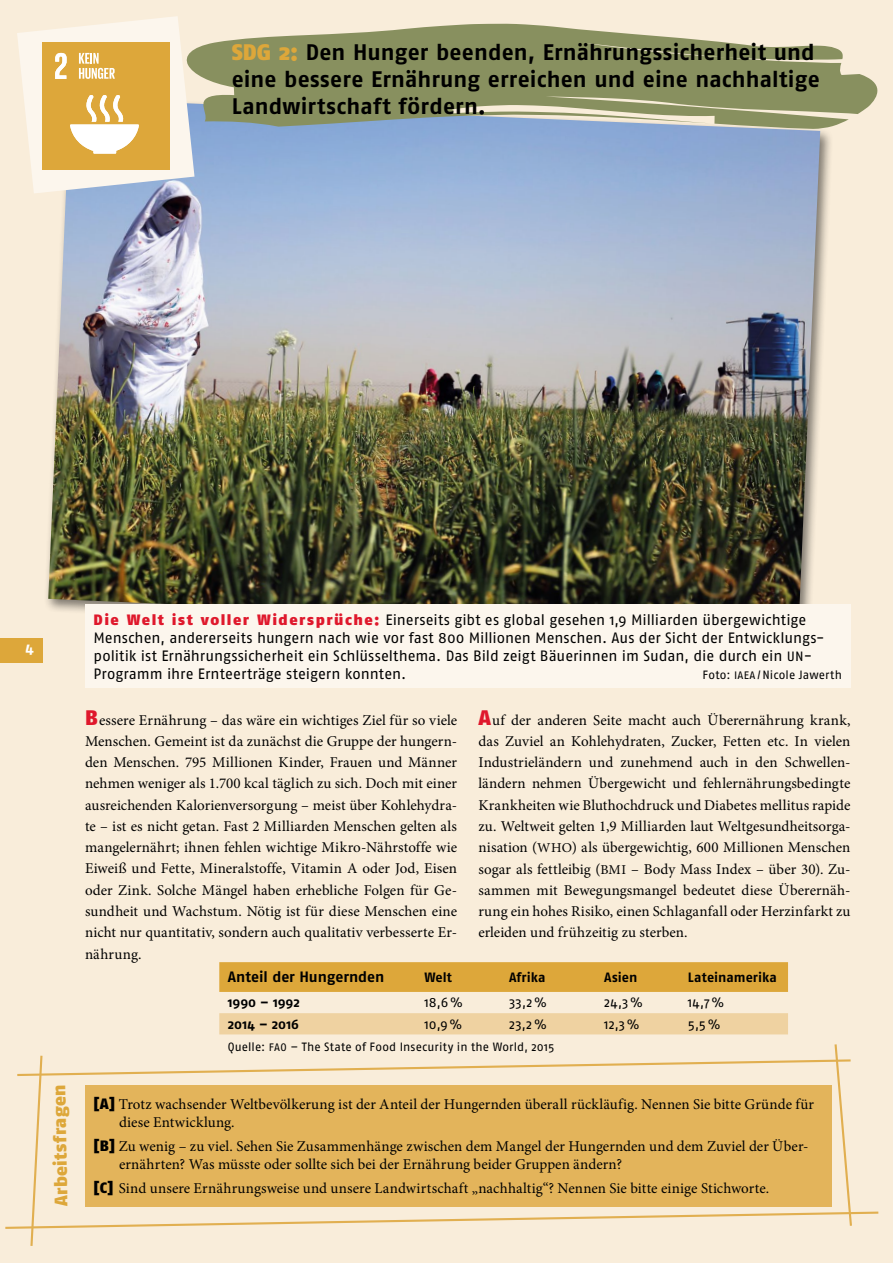
<style>
.page{position:relative;width:893px;height:1263px;background:#f9edda}
.page>*{position:absolute;margin:0;border:0;box-sizing:border-box;transform-origin:0 0}
.t1{font:700 22.5px/27px "Fago No";letter-spacing:.005em;color:#000}
.t2{font:900 18px "Fago No";color:#dda73a}
.t3{font:15px/21.3px "Minion Pro";letter-spacing:.005em;color:#000;text-align:justify}
.t4{font:15px/18px "Fago No";letter-spacing:-.005em;color:#000}
.t5{font:700 15px "Fago No";letter-spacing:-.005em;color:#000}
.t6{font:700 15px "Fago No";color:#fff}
.t7{font:700 13.5px "Fago No";color:#000}
.t8{font:13.5px "Fago No";letter-spacing:.01em;color:#000}
.t9{font:12px "Fago No";letter-spacing:.015em;color:#000}
.s1{font-weight:900;color:#dda73a}
.s2{font-weight:900;color:#df182c}
.s3{font-size:13.5px}
.s4{font-size:10.8px}
.s5{font-family:"Fago No";font-weight:900;font-size:21px;color:#df182c}
.s6{font-family:"Fago No";font-weight:900}
</style>
<div class="page">
<div style="left:0;top:638px;width:43px;height:25px;background:#dda73a"></div>
<div style="left:219px;top:962px;width:569px;height:30px;background:#dda73a"></div>
<div style="left:219px;top:1013px;width:569px;height:21px;background:#efd2a1"></div>
<svg style="left:5px;top:1044px;width:874px;height:202px"></svg>
<div style="left:85px;top:1085px;width:747px;height:121px;background:#e3b45b"></div>
<div style="left:43px;top:94px;width:790px;height:552px;background:#000;opacity:.5"></div>
<img style="left:48px;top:129px;width:772px;height:502px">
<div style="left:85px;top:604px;width:765px;height:83px;background:#fcf6ed"></div>
<svg style="left:194px;top:24px;width:684px;height:105px;fill:#88905f"></svg>
<svg style="left:17px;top:16px;width:177px;height:177px;background:#e9cf9b"></svg>
<h1 class="t1" style="left:232px;top:39px;width:590px"><span class="s1">SDG 2:</span> Den Hunger beenden, Ernährungssicherheit und eine bessere Ernährung erreichen und eine nachhaltige<br>Landwirtschaft fördern.</h1>
<p class="t6" style="left:26px;top:639px;width:10px">4</p>
<p class="t4" style="left:94px;top:610px;width:730px"><span class="s2">Die Welt ist voller Widersprüche:</span> Einerseits gibt es global gesehen 1,9 Milliarden übergewichtige Menschen, andererseits hungern nach wie vor fast 800 Millionen Menschen. Aus der Sicht der Entwicklungs&shy;politik ist Ernährungssicherheit ein Schlüsselthema. Das Bild zeigt Bäuerinnen im Sudan, die durch ein <span class="s3">UN</span>-Programm ihre Ernteerträge steigern konnten.</p>
<p class="t9" style="left:703px;top:668px;width:141px">Foto: <span class="s4">IAEA</span> /Nicole Jawerth</p>
<p class="t3" style="left:85px;top:709px;width:374px"><span class="s5">B</span>essere Ernährung – das wäre ein wichtiges Ziel für so viele Menschen. Gemeint ist da zunächst die Gruppe der hungern&shy;den Menschen. 795 Millionen Kinder, Frauen und Männer nehmen weniger als 1.700 kcal täglich zu sich. Doch mit einer ausreichenden Kalorienversorgung – meist über Kohlehydra&shy;te – ist es nicht getan. Fast 2 Milliarden Menschen gelten als mangelernährt; ihnen fehlen wichtige Mikro-Nährstoffe wie Eiweiß und Fette, Mineralstoffe, Vitamin A oder Jod, Eisen oder Zink. Solche Mängel haben erhebliche Folgen für Ge&shy;sundheit und Wachstum. Nötig ist für diese Menschen eine nicht nur quantitativ, sondern auch qualitativ verbesserte Er&shy;nährung.</p>
<p class="t3" style="left:478px;top:709px;width:374px"><span class="s5">A</span>uf der anderen Seite macht auch Überernährung krank, das Zuviel an Kohlehydraten, Zucker, Fetten etc. In vielen Industrieländern und zunehmend auch in den Schwellen&shy;ländern nehmen Übergewicht und fehlernährungsbedingte Krankheiten wie Bluthochdruck und Diabetes mellitus rapide zu. Weltweit gelten 1,9 Milliarden laut Weltgesundheitsorga&shy;nisation (<span class="s3">WHO</span>) als übergewichtig, 600 Millionen Menschen sogar als fettleibig (<span class="s3">BMI</span> – Body Mass Index – über 30). Zu&shy;sammen mit Bewegungsmangel bedeutet diese Überernäh&shy;rung ein hohes Risiko, einen Schlaganfall oder Herzinfarkt zu erleiden und frühzeitig zu sterben.</p>
<p class="t5" style="left:228px;top:968px;width:158px">Anteil der Hungernden</p>
<p class="t7" style="left:424px;top:969px;width:29px">Welt</p>
<p class="t7" style="left:509px;top:969px;width:38px">Afrika</p>
<p class="t7" style="left:604px;top:969px;width:35px">Asien</p>
<p class="t7" style="left:688px;top:969px;width:90px">Lateinamerika</p>
<p class="t7" style="left:228px;top:995px;width:74px">1990 – 1992</p>
<p class="t8" style="left:424px;top:995px;width:40px">18,6%</p>
<p class="t8" style="left:509px;top:995px;width:39px">33,2%</p>
<p class="t8" style="left:604px;top:995px;width:40px">24,3%</p>
<p class="t8" style="left:688px;top:995px;width:38px">14,7%</p>
<p class="t7" style="left:228px;top:1016px;width:73px">2014 – 2016</p>
<p class="t8" style="left:424px;top:1016px;width:39px">10,9%</p>
<p class="t8" style="left:509px;top:1016px;width:39px">23,2%</p>
<p class="t8" style="left:604px;top:1016px;width:37px">12,3%</p>
<p class="t8" style="left:688px;top:1016px;width:34px">5,5%</p>
<p class="t9" style="left:228px;top:1040px;width:328px">Quelle: <span class="s4">FAO</span> – The State of Food Insecurity in the World, 2015</p>
<p class="t2" style="left:50px;top:1206px;width:124px;rotate:-91deg">Arbeitsfragen</p>
<p class="t3" style="left:119px;top:1095px;width:697px;line-height:18px;text-indent:-26px"><span class="s6">[A]</span> Trotz wachsender Weltbevölkerung ist der Anteil der Hungernden überall rückläufig. Nennen Sie bitte Gründe für diese Entwicklung.</p>
<p class="t3" style="left:119px;top:1137px;width:689px;line-height:18px;text-indent:-26px"><span class="s6">[B]</span> Zu wenig – zu viel. Sehen Sie Zusammenhänge zwischen dem Mangel der Hungernden und dem Zuviel der Über&shy;ernährten? Was müsste oder sollte sich bei der Ernährung beider Gruppen ändern?</p>
<p class="t3" style="left:94px;top:1178px;width:677px"><span class="s6">[C]</span> Sind unsere Ernährungsweise und unsere Landwirtschaft „nachhaltig“? Nennen Sie bitte einige Stichworte.</p>
</div>
